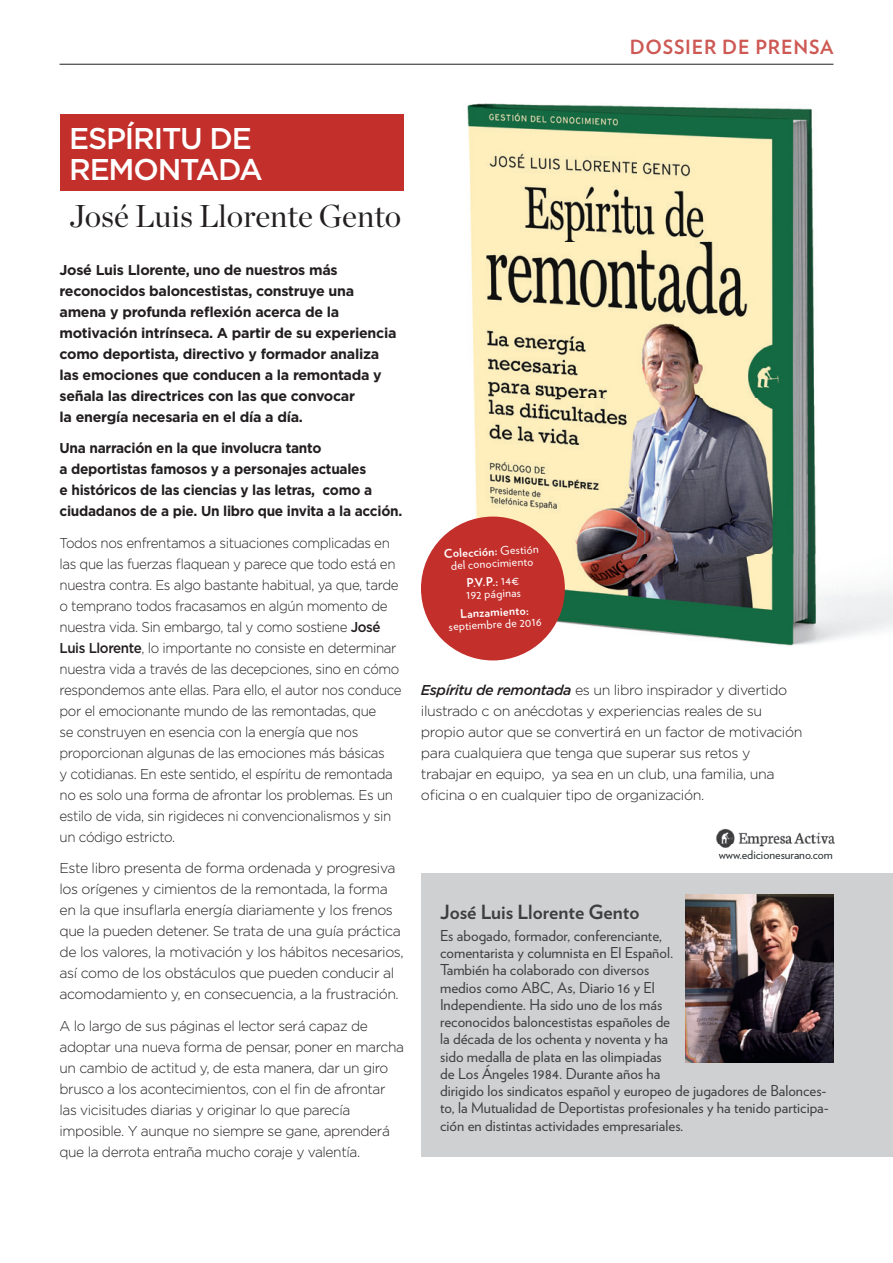
<style>
.page{position:relative;width:893px;height:1263px;background:#fff}
.page>*{position:absolute;margin:0;border:0;box-sizing:border-box;transform-origin:0 0}
.t1{font:31.5px "Chronicle Display";color:#231f20}
.t2{font:500 30px/31.5px "Gotham HTF";letter-spacing:-.04em;color:#fff}
.t3{font:700 19.5px "Verlag";color:#3e3e3f}
.t4{font:700 19.5px "Verlag";letter-spacing:.04em;color:#cd5954}
.t5{font:15px/17.2px "Verlag";color:#3e3e3f}
.t6{font:300 14.25px/21px "Gotham HTF";letter-spacing:-.03em;color:#231f20}
.t7{font:300 14.25px/21px "Gotham HTF";letter-spacing:-.03em;color:#231f20;scale:.94 1}
.t8{font:700 14.25px/21px "Gotham HTF";letter-spacing:-.02em;color:#231f20}
.t9{font:700 14.25px/21px "Gotham HTF";letter-spacing:-.02em;color:#231f20;scale:.96 1}
.t10{font:12px/12px "Verlag";color:#fff;text-align:center}
.t11{font:12px "Verlag";color:#2c3033}
.t12{font:700 12px "Verlag";color:#fff}
.s1{font-weight:500}
.s2{font-weight:700}
.s3{font-weight:500;font-style:italic}
</style>
<div class="page">
<hr style="left:60px;top:64px;width:773px;height:1px;background:#231f20">
<img style="left:434px;top:103px;width:459px;height:555px">
<div style="left:60px;top:114px;width:344px;height:76px;background:#c32f2b"></div>
<div style="left:421px;top:516px;width:144px;height:144px;background:#c32f2b;border-radius:50%"></div>
<div style="left:421px;top:873px;width:472px;height:284px;background:#cfd0d2"></div>
<img style="left:685px;top:894px;width:148px;height:168px">
<img style="left:716px;top:828px;width:118px;height:19px">
<h3 class="t4" style="left:630px;top:32px;width:205px">DOSSIER DE PRENSA</h3>
<h2 class="t2" style="left:69px;top:122px;width:195px">ESPÍRITU DE<br>REMONTADA</h2>
<h1 class="t1" style="left:69px;top:191px;width:334px">José Luis Llorente Gento</h1>
<p class="t8" style="left:60px;top:259px;width:338px">José Luis Llorente, uno de nuestros más reconocidos baloncestistas, construye una amena y profunda reflexión acerca de la motivación intrínseca. A partir de su experiencia como deportista, directivo y formador analiza las emociones que conducen a la remontada y señala las directrices con las que convocar<br>la energía necesaria en el día a día.</p>
<p class="t9" style="left:60px;top:437px;width:359px">Una narración en la que involucra tanto<br>a deportistas famosos y a personajes actuales<br>e históricos de las ciencias y las letras, como a ciudadanos de a pie. Un libro que invita a la acción.</p>
<p class="t7" style="left:60px;top:532px;width:366px">Todos nos enfrentamos a situaciones complicadas en las que las fuerzas flaquean y parece que todo está en nuestra contra. Es algo bastante habitual, ya que, tarde o temprano todos fracasamos en algún momento de nuestra vida. Sin embargo, tal y como sostiene <span class="s1">José Luis Llorente</span>, lo importante no consiste en determinar nuestra vida a través de las decepciones, sino en cómo respondemos ante ellas. Para ello, el autor nos conduce por el emocionante mundo de las remontadas, que<br>se construyen en esencia con la energía que nos proporcionan algunas de las emociones más básicas<br>y cotidianas. En este sentido, el espíritu de remontada no es solo una forma de afrontar los problemas. Es un estilo de vida, sin rigideces ni convencionalismos y sin un código estricto.</p>
<p class="t6" style="left:60px;top:857px;width:346px">Este libro presenta de forma ordenada y progresiva los orígenes y cimientos de la remontada, la forma en la que insuflarla energía diariamente y los frenos que la pueden detener. Se trata de una guía práctica de los valores, la motivación y los hábitos necesarios, así como de los obstáculos que pueden conducir al acomodamiento y, en consecuencia, a la frustración.</p>
<p class="t6" style="left:60px;top:1015px;width:346px">A lo largo de sus páginas el lector será capaz de adoptar una nueva forma de pensar, poner en marcha un cambio de actitud y, de esta manera, dar un giro brusco a los acontecimientos, con el fin de afrontar las vicisitudes diarias y originar lo que parecía imposible. Y aunque no siempre se gane, aprenderá que la derrota entraña mucho coraje y valentía.</p>
<p class="t10" style="left:444px;top:547px;width:96px;rotate:-3deg"><span class="s2">Colección:</span> Gestión del conocimiento</p>
<p class="t10" style="left:465px;top:576px;width:56px;text-align:left;rotate:-3deg"><span class="s2">P.V.P.:</span> 14€<br>192 páginas</p>
<p class="t12" style="left:460px;top:604px;width:70px;rotate:-3deg">Lanzamiento:</p>
<p class="t10" style="left:448px;top:620px;width:95px;rotate:-3deg">septiembre de 2016</p>
<p class="t6" style="left:421px;top:679px;width:383px"><span class="s3">Espíritu de remontada</span> es un libro inspirador y divertido ilustrado c on anécdotas y experiencias reales de su propio autor que se convertirá en un factor de motivación para cualquiera que tenga que superar sus retos y trabajar en equipo, ya sea en un club, una familia, una oficina o en cualquier tipo de organización.</p>
<p class="t11" style="left:719px;top:846px;width:116px">www.edicionesurano.com</p>
<h3 class="t3" style="left:440px;top:897px;width:201px">José Luis Llorente Gento</h3>
<p class="t5" style="left:440px;top:926px;width:390px">Es abogado, formador, conferenciante,<br>comentarista y columnista en El Español.<br>También ha colaborado con diversos<br>medios como ABC, As, Diario 16 y El<br>Independiente. Ha sido uno de los más<br>reconocidos baloncestistas españoles de<br>la década de los ochenta y noventa y ha<br>sido medalla de plata en las olimpiadas<br>de Los Ángeles 1984. Durante años ha<br>dirigido los sindicatos español y europeo de jugadores de Balonces&shy;to, la Mutualidad de Deportistas profesionales y ha tenido participa&shy;ción en distintas actividades empresariales.</p>
</div>
